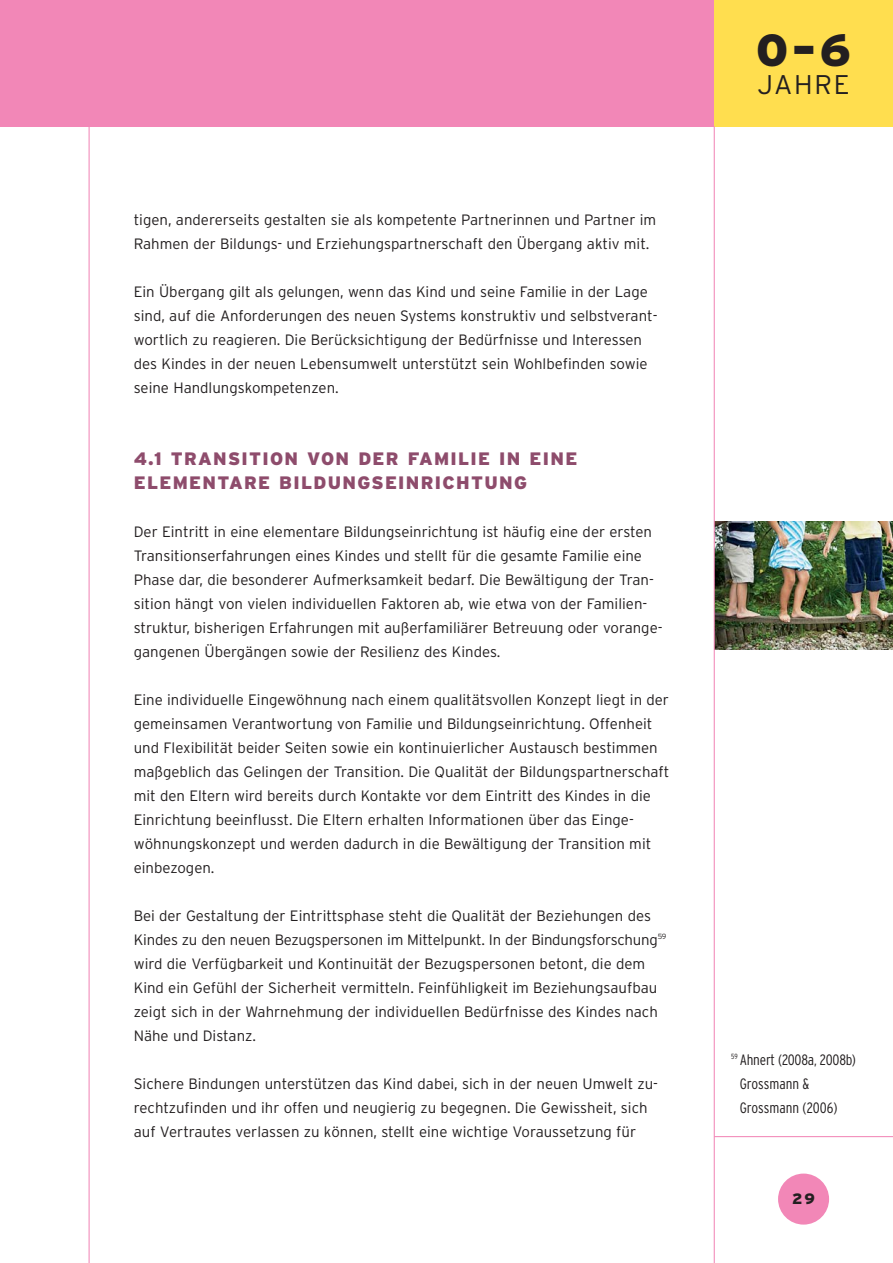
<style>
.page{position:relative;width:893px;height:1263px;background:#fff}
.page>*{position:absolute;margin:0;border:0;box-sizing:border-box;transform-origin:0 0}
.t1{font:900 45px "Interstate";color:#231f20}
.t2{font:300 27px "Interstate";letter-spacing:.065em;color:#231f20}
.t3{font:900 18px/24px "Interstate";letter-spacing:.07em;color:#8e4c6c}
.t4{font:300 15px/24px "Interstate";color:#231f20}
.t5{font:300 condensed 15px/24px "Interstate";letter-spacing:-.005em;color:#231f20}
.t6{font:900 15px "Interstate";color:#231f20}
</style>
<div class="page">
<img style="left:715px;top:521px;width:178px;height:128px">
<div style="left:0;top:0;width:893px;height:126px;background:#f287b7"></div>
<div style="left:714px;top:0;width:179px;height:126px;background:#ffde4f"></div>
<hr style="left:89px;top:126px;width:1px;height:1137px;background:#f287b7">
<hr style="left:714px;top:1136px;width:179px;height:1px;background:#f287b7">
<div style="left:778px;top:1174px;width:51px;height:51px;background:#f287b7;border-radius:50%"></div>
<hr style="left:714px;top:126px;width:1px;height:1137px;background:#f287b7">
<p class="t4" style="left:134px;top:209px;width:524px">tigen, andererseits gestalten sie als kompetente Partnerinnen und Partner im<br>Rahmen der Bildungs- und Erziehungspartnerschaft den Übergang aktiv mit.</p>
<p class="t4" style="left:134px;top:281px;width:525px">Ein Übergang gilt als gelungen, wenn das Kind und seine Familie in der Lage sind, auf die Anforderungen des neuen Systems konstruktiv und selbstverant&shy;wortlich zu reagieren. Die Berücksichtigung der Bedürfnisse und Interessen des Kindes in der neuen Lebensumwelt unterstützt sein Wohlbefinden sowie seine Handlungskompetenzen.</p>
<p class="t3" style="left:134px;top:448px;width:445px">4.1 TRANSITION VON DER FAMILIE IN EINE<br>ELEMENTARE BILDUNGSEINRICHTUNG</p>
<p class="t4" style="left:134px;top:521px;width:530px">Der Eintritt in eine elementare Bildungseinrichtung ist häufig eine der ersten Transitionserfahrungen eines Kindes und stellt für die gesamte Familie eine Phase dar, die besonderer Aufmerksamkeit bedarf. Die Bewältigung der Tran&shy;sition hängt von vielen individuellen Faktoren ab, wie etwa von der Familien&shy;struktur, bisherigen Erfahrungen mit außerfamiliärer Betreuung oder vorange&shy;gangenen Übergängen sowie der Resilienz des Kindes.</p>
<p class="t4" style="left:134px;top:689px;width:537px">Eine individuelle Eingewöhnung nach einem qualitätsvollen Konzept liegt in der gemeinsamen Verantwortung von Familie und Bildungseinrichtung. Offenheit und Flexibilität beider Seiten sowie ein kontinuierlicher Austausch bestimmen maßgeblich das Gelingen der Transition. Die Qualität der Bildungspartnerschaft mit den Eltern wird bereits durch Kontakte vor dem Eintritt des Kindes in die Einrichtung beeinflusst. Die Eltern erhalten Informationen über das Einge&shy;wöhnungskonzept und werden dadurch in die Bewältigung der Transition mit einbezogen.</p>
<p class="t4" style="left:134px;top:905px;width:534px">Bei der Gestaltung der Eintrittsphase steht die Qualität der Beziehungen des Kindes zu den neuen Bezugspersonen im Mittelpunkt. In der Bindungsforschung<sup>59 </sup>wird die Verfügbarkeit und Kontinuität der Bezugspersonen betont, die dem Kind ein Gefühl der Sicherheit vermitteln. Feinfühligkeit im Beziehungsaufbau zeigt sich in der Wahrnehmung der individuellen Bedürfnisse des Kindes nach Nähe und Distanz.</p>
<p class="t4" style="left:134px;top:1073px;width:526px">Sichere Bindungen unterstützen das Kind dabei, sich in der neuen Umwelt zu&shy;rechtzufinden und ihr offen und neugierig zu begegnen. Die Gewissheit, sich auf Vertrautes verlassen zu können, stellt eine wichtige Voraussetzung für</p>
<h1 class="t1" style="left:756px;top:33px;width:96px">0–6</h1>
<h2 class="t2" style="left:757px;top:75px;width:94px">JAHRE</h2>
<p class="t5" style="left:740px;top:1049px;width:118px;text-indent:-9px"><sup>59</sup> Ahnert (2008a, 2008b)<br>Grossmann &amp;<br>Grossmann (2006)</p>
<p class="t6" style="left:792px;top:1193px;width:24px">29</p>
</div>
